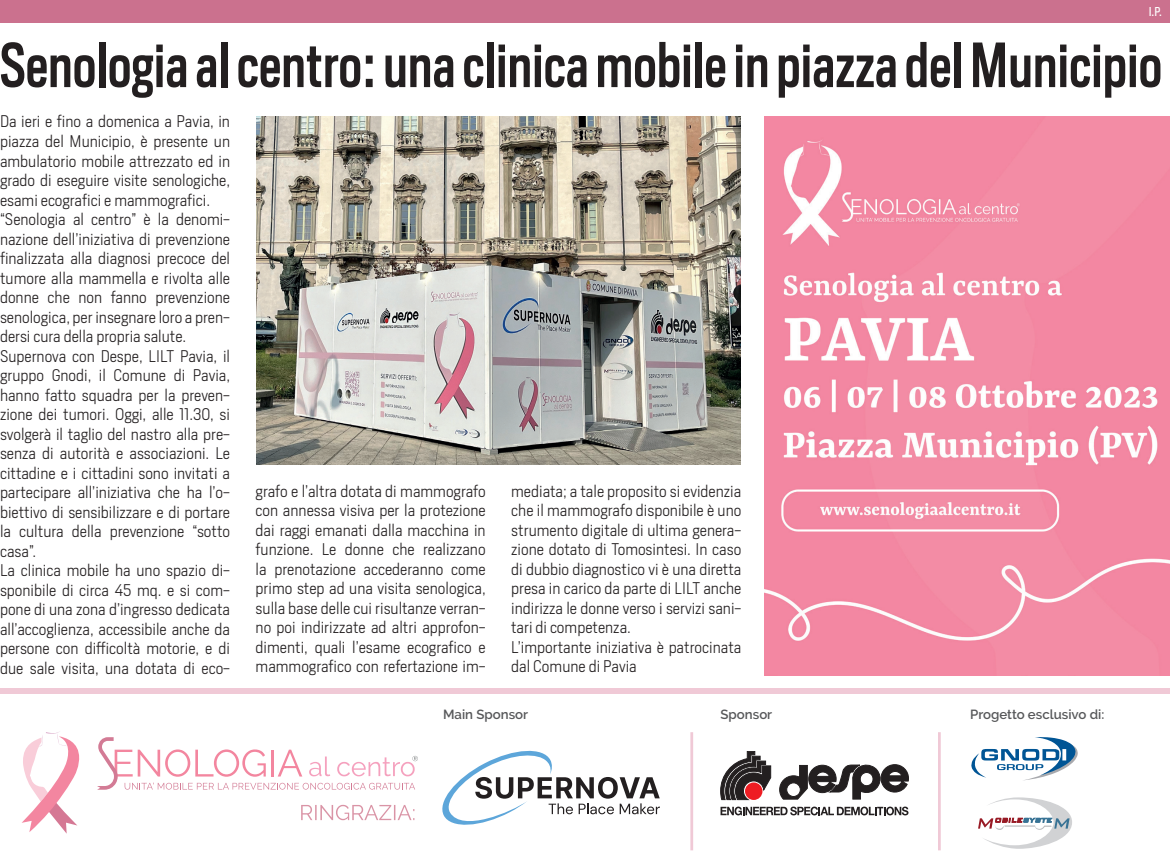
<style>
.page{position:relative;width:1170px;height:851px;background:#fff}
.page>*{position:absolute;margin:0;border:0;box-sizing:border-box;transform-origin:0 0}
.t1{font:500 59.4px "Heron Sans Cond";color:#231f20;scale:.91 1}
.t2{font:300 15.75px/19.5px "Heron Sans";color:#231f20}
.t3{font:600 13.2px "Raleway";color:#57585a}
.t4{font:12px "Heron Sans Cond";color:#fff}
</style>
<div class="page">
<img style="left:764px;top:116px;width:405px;height:559px">
<div style="left:0;top:688px;width:1169px;height:5px;background:#f0c9d6"></div>
<svg style="left:301px;top:804px;width:113px;height:16px"></svg>
<svg style="left:97px;top:737px;width:321px;height:52px"></svg>
<svg style="left:22px;top:731px;width:58px;height:102px"></svg>
<hr style="left:690px;top:732px;width:3px;height:118px;background:#f0c9d6">
<hr style="left:937px;top:732px;width:3px;height:118px;background:#f0c9d6">
<svg style="left:442px;top:750px;width:217px;height:75px"></svg>
<svg style="left:779px;top:764px;width:129px;height:35px"></svg>
<svg style="left:720px;top:751px;width:50px;height:48px"></svg>
<svg style="left:720px;top:806px;width:188px;height:9px"></svg>
<svg style="left:978px;top:797px;width:94px;height:51px"></svg>
<svg style="left:971px;top:737px;width:106px;height:43px"></svg>
<div style="left:0;top:0;width:1169px;height:22px;background:#cb718e"></div>
<img style="left:256px;top:116px;width:484px;height:349px">
<p class="t4" style="left:1148px;top:4px;width:15px">I.P.</p>
<h1 class="t1" style="left:0;top:27px;width:1278px">Senologia al centro: una clinica mobile in piazza del Municipio</h1>
<p class="t2" style="left:0;top:112px;width:232px">Da ieri e fino a domenica a Pavia, in piazza del Municipio, è presente un ambulatorio mobile attrezzato ed in grado di eseguire visite senologiche, esami ecografici e mammografici. “Senologia al centro” è la denomi&shy;nazione dell’iniziativa di prevenzione finalizzata alla diagnosi precoce del tumore alla mammella e rivolta alle donne che non fanno prevenzione senologica, per insegnare loro a pren&shy;dersi cura della propria salute.<br>Supernova con Despe, LILT Pavia, il gruppo Gnodi, il Comune di Pavia, hanno fatto squadra per la preven&shy;zione dei tumori. Oggi, alle 11.30, si svolgerà il taglio del nastro alla pre&shy;senza di autorità e associazioni. Le cittadine e i cittadini sono invitati a partecipare all’iniziativa che ha l’o&shy;biettivo di sensibilizzare e di portare la cultura della prevenzione “sotto casa”.<br>La clinica mobile ha uno spazio di&shy;sponibile di circa 45 mq. e si com&shy;pone di una zona d’ingresso dedicata all’accoglienza, accessibile anche da persone con difficoltà motorie, e di due sale visita, una dotata di eco-</p>
<p class="t2" style="left:255px;top:481px;width:232px;text-align:justify">grafo e l’altra dotata di mammografo con annessa visiva per la protezione dai raggi emanati dalla macchina in funzione. Le donne che realizzano la prenotazione accederanno come primo step ad una visita senologica, sulla base delle cui risultanze verran&shy;no poi indirizzate ad altri approfon&shy;dimenti, quali l’esame ecografico e mammografico con refertazione im-</p>
<p class="t2" style="left:511px;top:481px;width:231px">mediata; a tale proposito si evidenzia che il mammografo disponibile è uno strumento digitale di ultima genera&shy;zione dotato di Tomosintesi. In caso di dubbio diagnostico vi è una diretta presa in carico da parte di LILT anche indirizza le donne verso i servizi sani&shy;tari di competenza.<br>L’importante iniziativa è patrocinata dal Comune di Pavia</p>
<p class="t3" style="left:443px;top:706px;width:86px">Main Sponsor</p>
<p class="t3" style="left:720px;top:706px;width:53px">Sponsor</p>
<p class="t3" style="left:970px;top:706px;width:136px">Progetto esclusivo di:</p>
</div>
